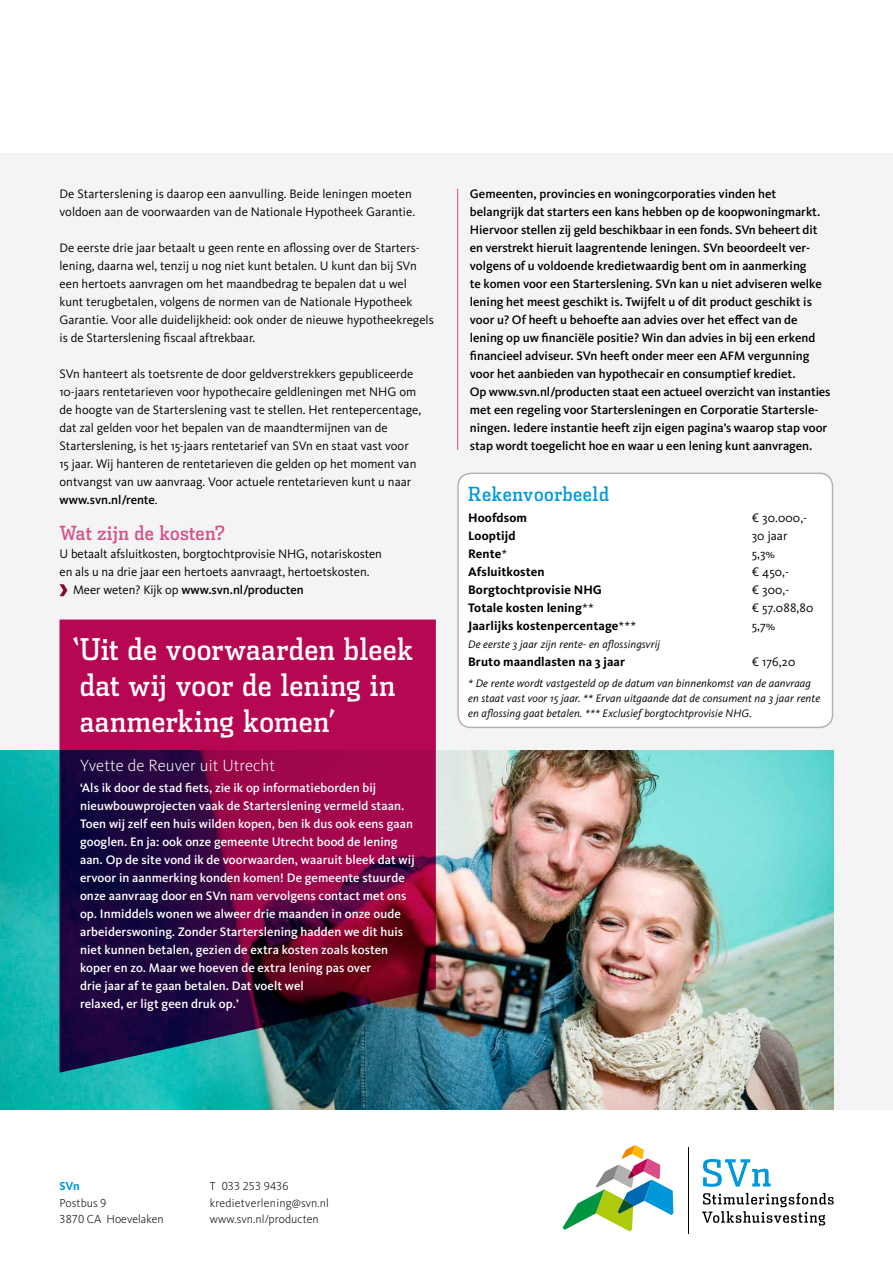
<style>
.page{position:relative;width:893px;height:1263px;background:#fff}
.page>*{position:absolute;margin:0;border:0;box-sizing:border-box;transform-origin:0 0}
.t1{font:30px/36px "Dispatch Cond";letter-spacing:.005em;color:#fff}
.t2{font:19.5px "Dispatch Cond";letter-spacing:.02em;color:#d94d88}
.t3{font:19.5px "Dispatch Cond";letter-spacing:.03em;color:#0098da}
.t4{font:300 16.8px "Kievit OT";letter-spacing:.005em;color:#fff}
.t5{font:12.75px/18px "Kievit OT";color:#000}
.t6{font:500 12.75px/18px "Kievit OT";color:#000}
.t7{font:500 12.75px/18px "Kievit OT";letter-spacing:.005em;color:#fff}
.t8{font:700 12.75px "Kievit OT";letter-spacing:.01em;color:#000}
.t9{font:300 12px/16.5px "Kievit OT";letter-spacing:.005em;color:#000}
.t10{font:700 12px "Kievit OT";color:#0098da}
.t11{font:italic 11.25px/15px "Kievit OT";letter-spacing:.01em;color:#000}
.s1{font-weight:500}
.s2{font-weight:400}
</style>
<div class="page">
<div style="left:0;top:153px;width:893px;height:957px;background:#f4f4f4"></div>
<img style="left:0;top:750px;width:833px;height:360px">
<svg style="left:60px;top:619px;width:376px;height:454px;background:#691048"></svg>
<svg style="left:60px;top:584px;width:7px;height:12px"></svg>
<div style="left:458px;top:473px;width:374px;height:254px;background:#fff;border-radius:13px"></div>
<div style="left:457px;top:473px;width:376px;height:255px;border:2px solid #b3b2b2;border-radius:13px"></div>
<hr style="left:457px;top:189px;width:1px;height:261px;background:#d94d88">
<hr style="left:688px;top:1148px;width:1px;height:86px;background:#000">
<svg style="left:703px;top:1159px;width:68px;height:28px"></svg>
<svg style="left:702px;top:1193px;width:132px;height:32px"></svg>
<svg style="left:563px;top:1145px;width:110px;height:86px"></svg>
<p class="t5" style="left:60px;top:185px;width:357px">De Starterslening is daarop een aanvulling. Beide leningen moeten voldoen aan de voorwaarden van de Nationale Hypotheek Garantie.</p>
<p class="t5" style="left:60px;top:239px;width:376px">De eerste drie jaar betaalt u geen rente en aflossing over de Starters&shy;lening, daarna wel, tenzij u nog niet kunt betalen. U kunt dan bij SVn een hertoets aanvragen om het maandbedrag te bepalen dat u wel kunt terugbetalen, volgens de normen van de Nationale Hypotheek Garantie. Voor alle duidelijkheid: ook onder de nieuwe hypotheekregels is de Starterslening fiscaal aftrekbaar.</p>
<p class="t5" style="left:60px;top:365px;width:363px">SVn hanteert als toetsrente de door geldverstrekkers gepubliceerde 10-jaars rentetarieven voor hypothecaire geldleningen met NHG om de hoogte van de Starterslening vast te stellen. Het rentepercentage, dat zal gelden voor het bepalen van de maandtermijnen van de Starterslening, is het 15-jaars rentetarief van SVn en staat vast voor 15 jaar. Wij hanteren de rentetarieven die gelden op het moment van ontvangst van uw aanvraag. Voor actuele rentetarieven kunt u naar <span class="s1">www.svn.nl/rente</span>.</p>
<h2 class="t2" style="left:60px;top:521px;width:167px">Wat zijn de kosten?</h2>
<p class="t5" style="left:60px;top:545px;width:324px">U betaalt afsluitkosten, borgtochtprovisie NHG, notariskosten</p>
<p class="t5" style="left:60px;top:563px;width:311px">en als u na drie jaar een hertoets aanvraagt, hertoetskosten.</p>
<p class="t6" style="left:73px;top:581px;width:232px"><span class="s2">Meer weten? Kijk op</span> www.svn.nl/producten</p>
<h1 class="t1" style="left:71px;top:631px;width:343px">‘Uit de voorwaarden bleek dat wij voor de lening in aanmerking komen’</h1>
<h3 class="t4" style="left:80px;top:755px;width:196px">Yvette de Reuver uit Utrecht</h3>
<p class="t7" style="left:80px;top:779px;width:336px">‘Als ik door de stad fiets, zie ik op informatieborden bij nieuwbouwprojecten vaak de Starterslening vermeld staan.<br>Toen wij zelf een huis wilden kopen, ben ik dus ook eens gaan googlen. En ja: ook onze gemeente Utrecht bood de lening aan. Op de site vond ik de voorwaarden, waaruit bleek dat wij ervoor in aanmerking konden komen! De gemeente stuurde onze aanvraag door en SVn nam vervolgens contact met ons op. Inmiddels wonen we alweer drie maanden in onze oude arbeiderswoning. Zonder Starterslening hadden we dit huis niet kunnen betalen, gezien de extra kosten zoals kosten koper en zo. Maar we hoeven de extra lening pas over<br>drie jaar af te gaan betalen. Dat voelt wel<br>relaxed, er ligt geen druk op.’</p>
<p class="t6" style="left:470px;top:185px;width:362px">Gemeenten, provincies en woningcorporaties vinden het belangrijk dat starters een kans hebben op de koopwoningmarkt.<br>Hiervoor stellen zij geld beschikbaar in een fonds. SVn beheert dit en verstrekt hieruit laagrentende leningen. SVn beoordeelt ver&shy;volgens of u voldoende kredietwaardig bent om in aanmerking<br>te komen voor een Starterslening. SVn kan u niet adviseren welke lening het meest geschikt is. Twijfelt u of dit product geschikt is voor u? Of heeft u behoefte aan advies over het effect van de lening op uw financiële positie? Win dan advies in bij een erkend financieel adviseur. SVn heeft onder meer een AFM vergunning voor het aanbieden van hypothecair en consumptief krediet.<br>Op www.svn.nl/producten staat een actueel overzicht van instanties met een regeling voor Startersleningen en Corporatie Startersle&shy;ningen. Iedere instantie heeft zijn eigen pagina’s waarop stap voor stap wordt toegelicht hoe en waar u een lening kunt aanvragen.</p>
<h2 class="t3" style="left:468px;top:482px;width:142px">Rekenvoorbeeld</h2>
<p class="t8" style="left:468px;top:510px;width:60px">Hoofdsom</p>
<p class="t5" style="left:752px;top:509px;width:57px">€ 30.000,-</p>
<p class="t8" style="left:468px;top:528px;width:49px">Looptijd</p>
<p class="t5" style="left:752px;top:527px;width:37px">30 jaar</p>
<p class="t8" style="left:468px;top:546px;width:41px">Rente<span class="s2">*</span></p>
<p class="t5" style="left:752px;top:545px;width:25px">5,3%</p>
<p class="t8" style="left:468px;top:564px;width:78px">Afsluitkosten</p>
<p class="t5" style="left:752px;top:563px;width:39px">€ 450,-</p>
<p class="t8" style="left:468px;top:582px;width:135px">Borgtochtprovisie NHG</p>
<p class="t5" style="left:752px;top:581px;width:39px">€ 300,-</p>
<p class="t8" style="left:468px;top:600px;width:127px">Totale kosten lening<span class="s2">**</span></p>
<p class="t5" style="left:752px;top:599px;width:63px">€ 57.088,80</p>
<p class="t8" style="left:468px;top:618px;width:170px">Jaarlijks kostenpercentage<span class="s2">***</span></p>
<p class="t5" style="left:752px;top:617px;width:25px">5,7%</p>
<p class="t11" style="left:468px;top:637px;width:194px">De eerste 3 jaar zijn rente- en aflossingsvrij</p>
<p class="t8" style="left:468px;top:654px;width:158px">Bruto maandlasten na 3 jaar</p>
<p class="t5" style="left:752px;top:653px;width:45px">€ 176,20</p>
<p class="t11" style="left:468px;top:676px;width:353px">* De rente wordt vastgesteld op de datum van binnenkomst van de aanvraag en staat vast voor 15 jaar. ** Ervan uitgaande dat de consument na 3 jaar rente en aflossing gaat betalen. *** Exclusief borgtochtprovisie NHG.</p>
<p class="t10" style="left:60px;top:1179px;width:22px">SVn</p>
<p class="t9" style="left:60px;top:1194px;width:106px">Postbus 9<br>3870 CA Hoevelaken</p>
<p class="t9" style="left:210px;top:1178px;width:121px">T 033 253 9436 kredietverlening@svn.nl www.svn.nl/producten</p>
</div>
